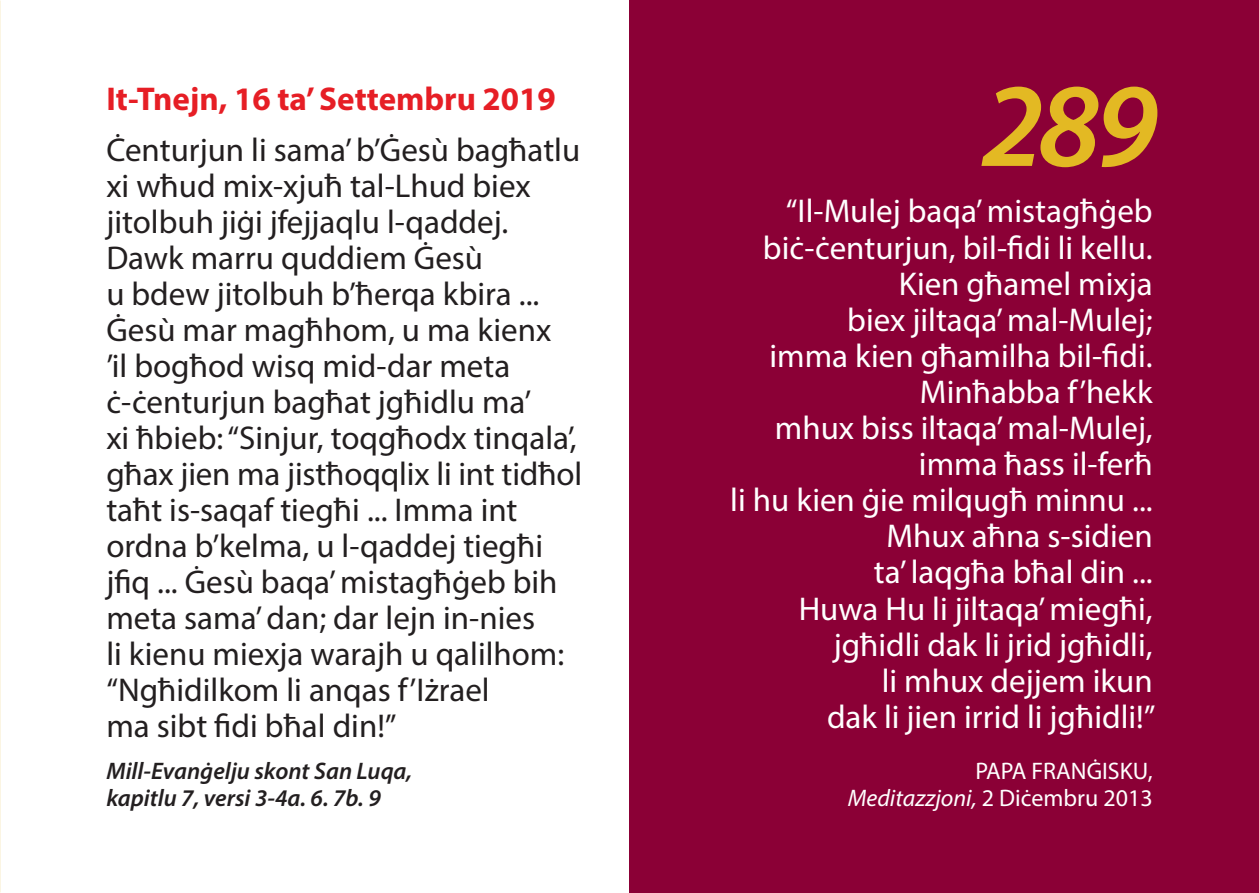
<style>
.page{position:relative;width:1259px;height:893px;background:#fff}
.page>*{position:absolute;margin:0;border:0;box-sizing:border-box;transform-origin:0 0}
.t1{font:italic 600 120px "Myriad Pro";color:#e3b923}
.t2{font:33px/36px "Myriad Pro";color:#231f20}
.t3{font:33px/36px "Myriad Pro";color:#fff;text-align:right}
.t4{font:700 33px "Myriad Pro";color:#e61e25}
.t5{font:italic 600 24px "Myriad Pro";color:#231f20}
.t6{font:italic 24px "Myriad Pro";color:#fff}
.t7{font:24px "Myriad Pro";color:#fff}
.s1{font-style:normal}
</style>
<div class="page">
<div style="left:629px;top:0;width:630px;height:893px;background:#8b0036"></div>
<p class="t4" style="left:106px;top:77px;width:451px">It-Tnejn, 16 ta’ Settembru 2019</p>
<p class="t2" style="left:106px;top:131px;width:475px">Ċenturjun li sama’ b’Ġesù bagħatlu</p>
<p class="t2" style="left:106px;top:167px;width:426px">xi wħud mix-xjuħ tal-Lhud biex</p>
<p class="t2" style="left:106px;top:203px;width:403px">jitolbuh jiġi jfejjaqlu l-qaddej.</p>
<p class="t2" style="left:106px;top:239px;width:378px">Dawk marru quddiem Ġesù</p>
<p class="t2" style="left:106px;top:275px;width:446px">u bdew jitolbuh b’ħerqa kbira ...<br>Ġesù mar magħhom, u ma kienx ’il bogħod wisq mid-dar meta ċ-ċenturjun bagħat jgħidlu ma’</p>
<p class="t2" style="left:106px;top:419px;width:477px">xi ħbieb: “Sinjur, toqgħodx tinqala’, għax jien ma jistħoqqlix li int tidħol taħt is-saqaf tiegħi ... Imma int</p>
<p class="t2" style="left:106px;top:527px;width:438px">ordna b’kelma, u l-qaddej tiegħi</p>
<p class="t2" style="left:106px;top:563px;width:453px">jfiq ... Ġesù baqa’ mistagħġeb bih meta sama’ dan; dar lejn in-nies</p>
<p class="t2" style="left:106px;top:635px;width:459px">li kienu miexja warajh u qalilhom: “Ngħidilkom li anqas f’Iżrael<br>ma sibt fidi bħal din!”</p>
<p class="t5" style="left:106px;top:755px;width:307px">Mill-Evanġelju skont San Luqa,</p>
<p class="t5" style="left:106px;top:782px;width:276px">kapitlu 7, versi 3-4a. 6. 7b. 9</p>
<p class="t1" style="left:981px;top:49px;width:178px">289</p>
<p class="t3" style="left:786px;top:193px;width:368px">“Il-Mulej baqa’ mistagħġeb</p>
<p class="t3" style="left:763px;top:229px;width:391px">biċ-ċenturjun, bil-fidi li kellu.</p>
<p class="t3" style="left:899px;top:265px;width:255px">Kien għamel mixja</p>
<p class="t3" style="left:847px;top:301px;width:307px">biex jiltaqa’ mal-Mulej;</p>
<p class="t3" style="left:769px;top:337px;width:385px">imma kien għamilha bil-fidi.</p>
<p class="t3" style="left:920px;top:373px;width:234px">Minħabba f’hekk</p>
<p class="t3" style="left:775px;top:409px;width:379px">mhux biss iltaqa’ mal-Mulej,</p>
<p class="t3" style="left:919px;top:446px;width:235px">imma ħass il-ferħ</p>
<p class="t3" style="left:730px;top:482px;width:424px">li hu kien ġie milqugħ minnu ...</p>
<p class="t3" style="left:886px;top:518px;width:267px">Mhux aħna s-sidien</p>
<p class="t3" style="left:874px;top:554px;width:280px">ta’ laqgħa bħal din ...</p>
<p class="t3" style="left:798px;top:590px;width:355px">Huwa Hu li jiltaqa’ miegħi,</p>
<p class="t3" style="left:833px;top:626px;width:320px">jgħidli dak li jrid jgħidli, li mhux dejjem ikun</p>
<p class="t3" style="left:827px;top:698px;width:330px">dak li jien irrid li jgħidli!”</p>
<p class="t7" style="left:975px;top:756px;width:179px">PAPA FRANĠISKU,</p>
<p class="t6" style="left:847px;top:783px;width:306px">Meditazzjoni, <span class="s1">2 Diċembru 2013</span></p>
</div>
